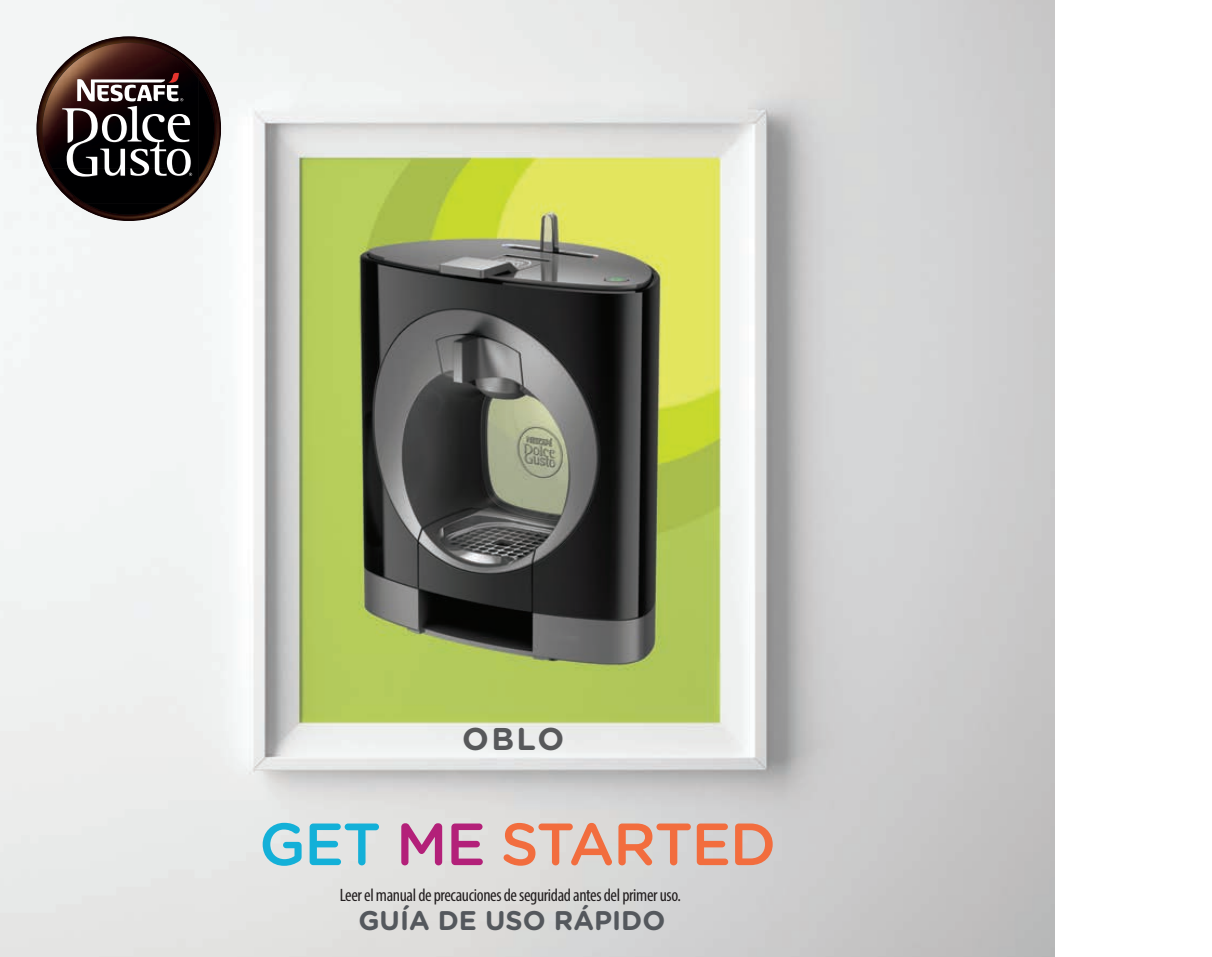
<style>
.page{position:relative;width:1212px;height:957px;background:#fff}
.page>*{position:absolute;margin:0;border:0;box-sizing:border-box;transform-origin:0 0}
.t1{font:500 59.4px "Gotham Rounded";letter-spacing:-.025em;color:#f26d3e}
.t2{font:700 31.5px "Gotham Rounded";color:#57585a}
.t3{font:700 27px "Gotham Rounded";color:#54585d}
.t4{font:condensed 18px "Myriad Pro";letter-spacing:-.02em;color:#231f20}
.s1{color:#13b0d8}
.s2{color:#b32079}
</style>
<div class="page">
<img style="left:0;top:0;width:1054px;height:957px">
<img style="left:203px;top:36px;width:18px;height:37px">
<img style="left:37px;top:36px;width:18px;height:4px">
<img style="left:37px;top:40px;width:18px;height:33px">
<img style="left:219px;top:202px;width:2px;height:19px">
<img style="left:37px;top:203px;width:3px;height:18px">
<img style="left:184px;top:202px;width:35px;height:19px">
<img style="left:40px;top:203px;width:33px;height:18px">
<img style="left:55px;top:36px;width:148px;height:37px">
<img style="left:199px;top:73px;width:22px;height:129px">
<img style="left:37px;top:73px;width:15px;height:130px">
<img style="left:73px;top:203px;width:111px;height:18px">
<img style="left:199px;top:77px;width:18px;height:105px">
<img style="left:83px;top:203px;width:93px;height:14px">
<img style="left:86px;top:203px;width:85px;height:12px">
<img style="left:199px;top:79px;width:15px;height:99px">
<img style="left:162px;top:177px;width:37px;height:26px">
<img style="left:52px;top:177px;width:110px;height:26px">
<svg style="left:43px;top:45px;width:156px;height:132px"></svg>
<h2 class="t2" style="left:462px;top:716px;width:104px">OBLO</h2>
<h1 class="t1" style="left:259px;top:802px;width:519px"><span class="s1">GET</span> <span class="s2">ME</span> STARTED</h1>
<p class="t4" style="left:340px;top:884px;width:343px">Leer el manual de precauciones de seguridad antes del primer uso.</p>
<h3 class="t3" style="left:358px;top:901px;width:308px">GUÍA DE USO RÁPIDO</h3>
</div>
